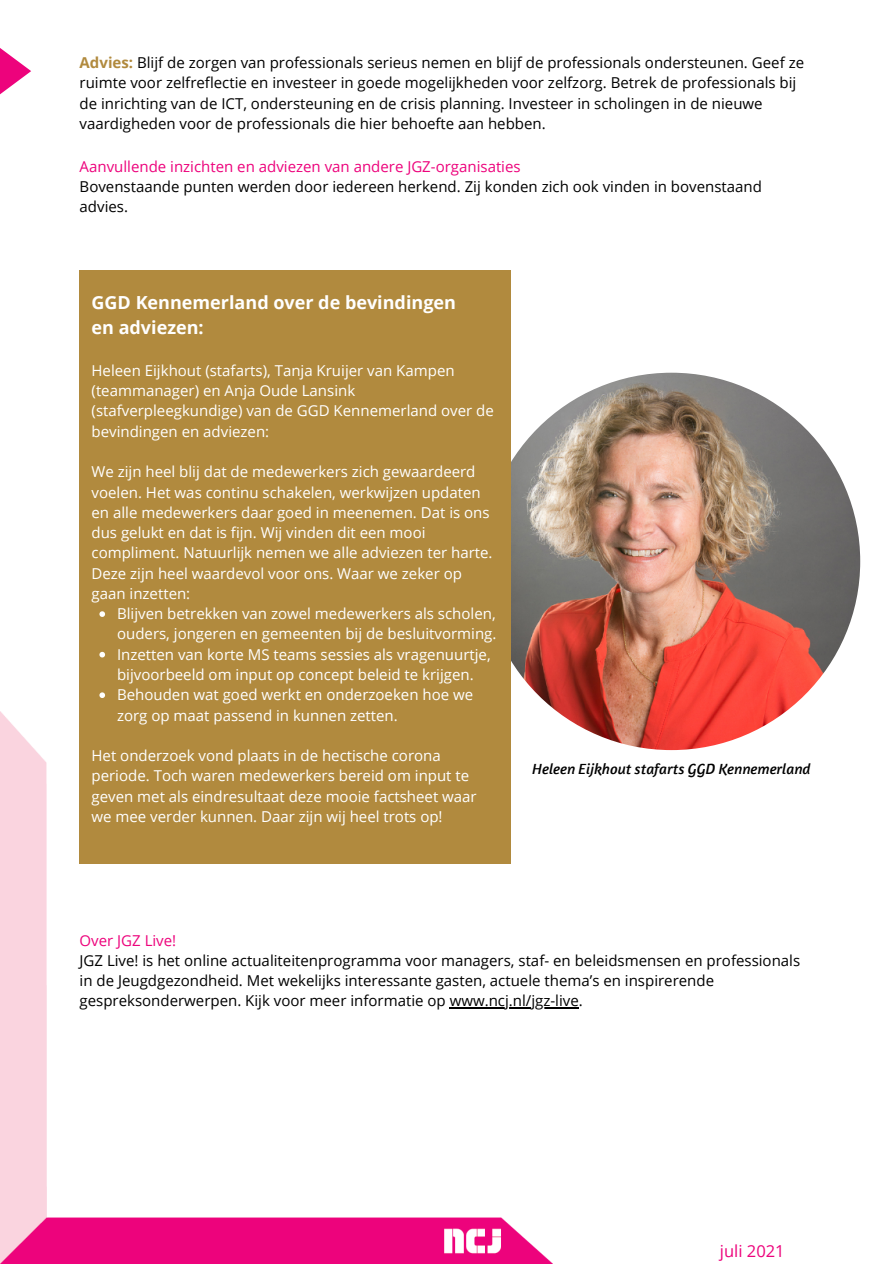
<style>
.page{position:relative;width:894px;height:1264px;background:#fff}
.page>*{position:absolute;margin:0;border:0;box-sizing:border-box;transform-origin:0 0}
.t1{font:700 18px "Open Sans";color:#fff}
.t2{font:16.5px "Open Sans";color:#ed037c}
.t3{font:15px/20.2px "Open Sans";color:#fff}
.t4{font:15px/20.2px "Open Sans";color:#000}
.t5{font:15px "Open Sans";color:#ed037c}
.t6{font:italic 15px "Amaranth";color:#000}
.s1{font-weight:700;color:#b18a3e}
</style>
<div class="page">
<img style="left:0;top:712px;width:552px;height:551px">
<svg style="left:0;top:48px;width:31px;height:47px"></svg>
<img style="left:482px;top:373px;width:378px;height:377px;border-radius:50%">
<div style="left:80px;top:270px;width:430px;height:593px;background:#b18a3e"></div>
<svg style="left:99px;top:611px;width:6px;height:6px"></svg>
<svg style="left:99px;top:652px;width:6px;height:5px"></svg>
<svg style="left:99px;top:692px;width:6px;height:6px"></svg>
<hr style="left:449px;top:1007px;width:129px;height:1px;background:#000">
<p class="t4" style="left:80px;top:52px;width:725px"><span class="s1">Advies:</span> Blijf de zorgen van professionals serieus nemen en blijf de professionals ondersteunen. Geef ze ruimte voor zelfreflectie en investeer in goede mogelijkheden voor zelfzorg. Betrek de professionals bij de inrichting van de ICT, ondersteuning en de crisis planning. Investeer in scholingen in de nieuwe vaardigheden voor de professionals die hier behoefte aan hebben.</p>
<p class="t5" style="left:80px;top:155px;width:442px">Aanvullende inzichten en adviezen van andere JGZ-organisaties</p>
<p class="t4" style="left:80px;top:176px;width:683px">Bovenstaande punten werden door iedereen herkend. Zij konden zich ook vinden in bovenstaand advies.</p>
<p class="t1" style="left:91px;top:290px;width:366px">GGD Kennemerland over de bevindingen</p>
<p class="t1" style="left:91px;top:315px;width:114px">en adviezen:</p>
<p class="t3" style="left:91px;top:360px;width:403px">Heleen Eijkhout (stafarts), Tanja Kruijer van Kampen (teammanager) en Anja Oude Lansink (stafverpleegkundige) van de GGD Kennemerland over de bevindingen en adviezen:</p>
<p class="t3" style="left:91px;top:461px;width:402px">We zijn heel blij dat de medewerkers zich gewaardeerd voelen. Het was continu schakelen, werkwijzen updaten en alle medewerkers daar goed in meenemen. Dat is ons dus gelukt en dat is fijn. Wij vinden dit een mooi compliment. Natuurlijk nemen we alle adviezen ter harte.<br>Deze zijn heel waardevol voor ons. Waar we zeker op gaan inzetten:</p>
<p class="t3" style="left:117px;top:603px;width:381px">Blijven betrekken van zowel medewerkers als scholen, ouders, jongeren en gemeenten bij de besluitvorming.</p>
<p class="t3" style="left:117px;top:643px;width:375px">Inzetten van korte MS teams sessies als vragenuurtje, bijvoorbeeld om input op concept beleid te krijgen.</p>
<p class="t3" style="left:117px;top:684px;width:357px">Behouden wat goed werkt en onderzoeken hoe we zorg op maat passend in kunnen zetten.</p>
<p class="t3" style="left:91px;top:745px;width:386px">Het onderzoek vond plaats in de hectische corona periode. Toch waren medewerkers bereid om input te geven met als eindresultaat deze mooie factsheet waar we mee verder kunnen. Daar zijn wij heel trots op!</p>
<p class="t6" style="left:532px;top:759px;width:279px">Heleen Eijkhout stafarts GGD Kennemerland</p>
<p class="t5" style="left:80px;top:929px;width:98px">Over JGZ Live!</p>
<p class="t4" style="left:80px;top:950px;width:722px">JGZ Live! is het online actualiteitenprogramma voor managers, staf- en beleidsmensen en professionals in de Jeugdgezondheid. Met wekelijks interessante gasten, actuele thema’s en inspirerende gespreksonderwerpen. Kijk voor meer informatie op www.ncj.nl/jgz-live.</p>
<p class="t2" style="left:719px;top:1239px;width:66px">juli 2021</p>
</div>
